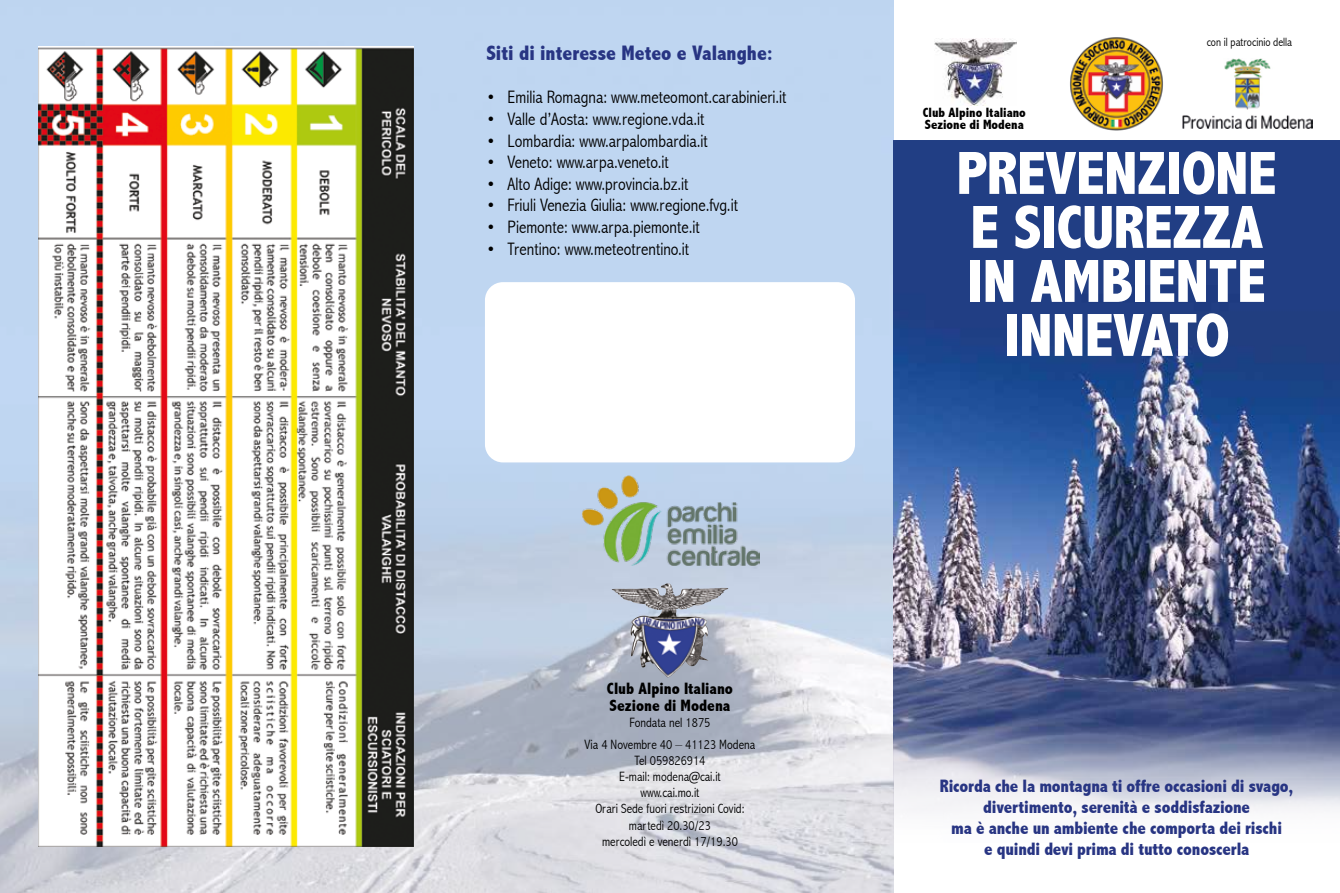
<style>
.page{position:relative;width:1340px;height:893px;background:#fff}
.page>*{position:absolute;margin:0;border:0;box-sizing:border-box;transform-origin:0 0}
.t1{font:800 condensed 61.5px/54px "Abadi";letter-spacing:-.01em;color:#fff;text-align:center}
.t2{font:800 condensed 21px "Abadi";color:#283583}
.t3{font:300 condensed 18px "Abadi";color:#000}
.t4{font:800 condensed 18px/21px "Abadi";letter-spacing:-.01em;color:#283583;text-align:center}
.t5{font:800 condensed 16.5px/16.5px "Abadi";color:#000}
.t6{font:300 condensed 13.5px/16.2px "Abadi";color:#000;text-align:center}
.t7{font:800 condensed 13.5px/12px "Abadi";color:#000}
.t8{font:300 condensed 12px "Abadi";color:#000}
</style>
<div class="page">
<img style="left:0;top:0;width:893px;height:893px">
<img style="left:934px;top:38px;width:82px;height:68px">
<img style="left:38px;top:47px;width:376px;height:800px">
<img style="left:1070px;top:37px;width:93px;height:94px">
<img style="left:893px;top:140px;width:446px;height:711px">
<img style="left:1182px;top:58px;width:130px;height:70px">
<img style="left:611px;top:583px;width:56px;height:33px">
<div style="left:485px;top:282px;width:370px;height:180px;background:#fff;border-radius:18px"></div>
<img style="left:580px;top:474px;width:179px;height:91px">
<p class="t2" style="left:486px;top:41px;width:288px">Siti di interesse Meteo e Valanghe:</p>
<p class="t3" style="left:486px;top:87px;width:302px">• Emilia Romagna: www.meteomont.carabinieri.it</p>
<p class="t3" style="left:486px;top:109px;width:220px">• Valle d’Aosta: www.regione.vda.it</p>
<p class="t3" style="left:486px;top:130px;width:223px">• Lombardia: www.arpalombardia.it</p>
<p class="t3" style="left:486px;top:152px;width:184px">• Veneto: www.arpa.veneto.it</p>
<p class="t3" style="left:486px;top:173px;width:204px">• Alto Adige: www.provincia.bz.it</p>
<p class="t3" style="left:486px;top:195px;width:253px">• Friuli Venezia Giulia: www.regione.fvg.it</p>
<p class="t3" style="left:486px;top:217px;width:215px">• Piemonte: www.arpa.piemonte.it</p>
<p class="t3" style="left:486px;top:238px;width:204px">• Trentino: www.meteotrentino.it</p>
<p class="t5" style="left:607px;top:681px;width:127px">Club Alpino Italiano<br>Sezione di Modena</p>
<p class="t6" style="left:629px;top:714px;width:82px">Fondata nel 1875</p>
<p class="t6" style="left:584px;top:736px;width:172px">Via 4 Novembre 40 – 41123 Modena<br>Tel 059826914<br>E-mail: modena@cai.it<br>www.cai.mo.it<br>Orari Sede fuori restrizioni Covid: martedì 20.30/23<br>mercoledì e venerdì 17/19.30</p>
<p class="t7" style="left:922px;top:106px;width:105px">Club Alpino Italiano<br>Sezione di Modena</p>
<p class="t8" style="left:1206px;top:35px;width:87px">con il patrocinio della</p>
<h1 class="t1" style="left:956px;top:146px;width:321px">PREVENZIONE<br>E SICUREZZA<br>IN AMBIENTE<br>INNEVATO</h1>
<p class="t4" style="left:939px;top:775px;width:355px">Ricorda che la montagna ti offre occasioni di svago, divertimento, serenità e soddisfazione<br>ma è anche un ambiente che comporta dei rischi<br>e quindi devi prima di tutto conoscerla</p>
</div>
